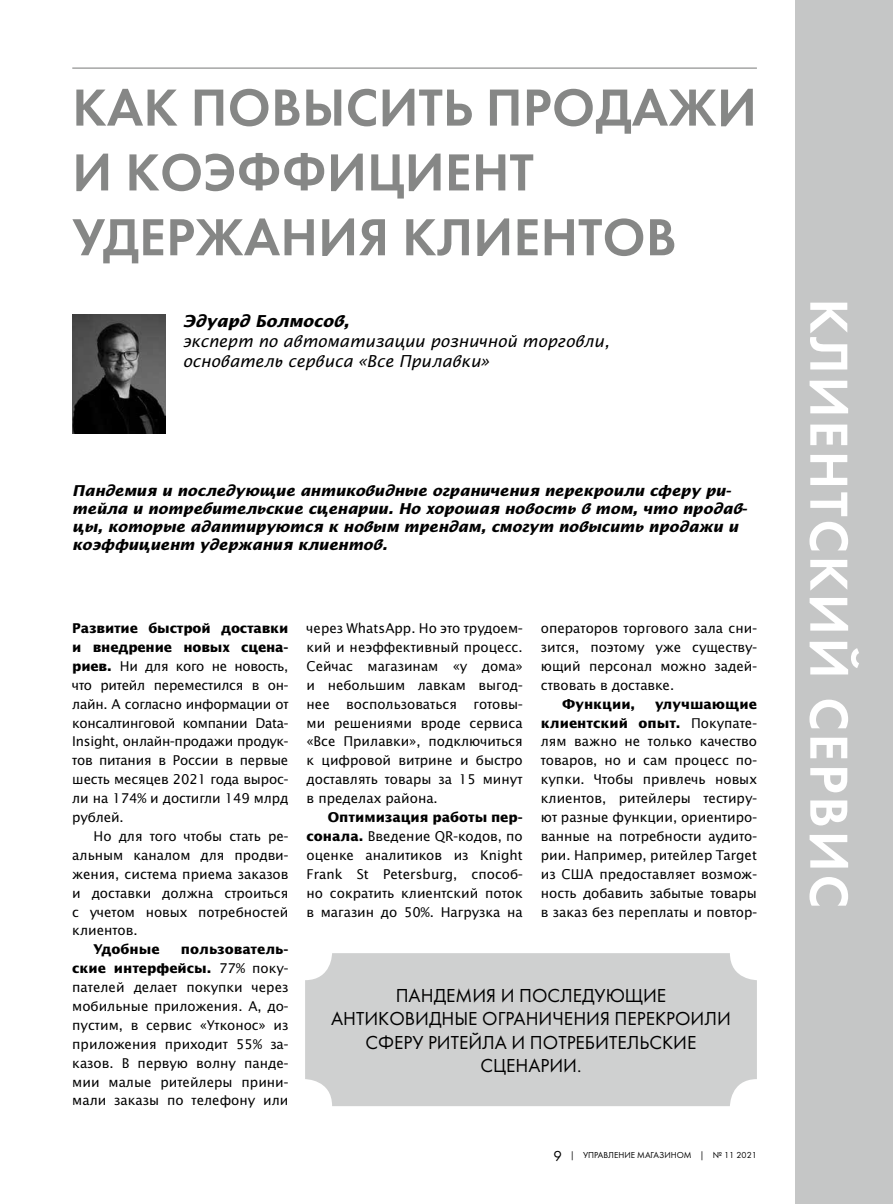
<style>
.page{position:relative;width:893px;height:1204px;background:#fff}
.page>*{position:absolute;margin:0;border:0;box-sizing:border-box;transform-origin:0 0}
.t1{font:55.5px "Futura Demi C";letter-spacing:.05em;color:#fff}
.t2{font:54px/64.8px "Futura Demi C";letter-spacing:.005em;color:#868786}
.t3{font:19.5px/23.4px "Futura Book C";color:#000;text-align:center}
.t4{font:italic 16.5px/19.8px "Office Type Sans";color:#000}
.t5{font:italic 700 16.5px "Office Type Sans";color:#000}
.t6{font:italic 700 15px/18px "Office Type Sans";color:#000}
.t7{font:13.5px/18.9px "Office Type Sans";color:#000;text-align:justify}
.t8{font:700 13.5px "Office Type Sans";color:#000}
.t9{font:9px "Futura Book C";color:#000}
.s1{font-weight:700}
.s2{font-size:15px}
</style>
<div class="page">
<div style="left:795px;top:0;width:98px;height:1203px;background:#c5c6c6"></div>
<hr style="left:72px;top:68px;width:685px;height:1px;background:#868786">
<img style="left:72px;top:315px;width:94px;height:119px">
<div style="left:305px;top:953px;width:452px;height:153px;background:#cfd0d0;border-radius:27px"></div>
<h2 class="t2" style="left:72px;top:75px;width:686px">КАК ПОВЫСИТЬ ПРОДАЖИ<br>И КОЭФФИЦИЕНТ<br>УДЕРЖАНИЯ КЛИЕНТОВ</h2>
<p class="t5" style="left:183px;top:312px;width:168px">Эдуард Болмосов,</p>
<p class="t4" style="left:183px;top:331px;width:428px">эксперт по автоматизации розничной торговли, основатель сервиса «Все Прилавки»</p>
<p class="t6" style="left:72px;top:481px;width:677px">Пандемия и последующие антиковидные ограничения перекроили сферу ри&shy;тейла и потребительские сценарии. Но хорошая новость в том, что продав&shy;цы, которые адаптируются к новым трендам, смогут повысить продажи и коэффициент удержания клиентов.</p>
<p class="t7" style="left:72px;top:618px;width:218px"><span class="s1">Развитие быстрой доставки и внедрение новых сцена&shy;риев.</span> Ни для кого не новость, что ритейл переместился в он&shy;лайн. А согласно информации от консалтинговой компании Data-Insight, онлайн-продажи продук&shy;тов питания в России в первые шесть месяцев 2021 года вырос&shy;ли на 174% и достигли 149 млрд рублей.</p>
<p class="t7" style="left:72px;top:826px;width:218px;text-indent:21px">Но для того чтобы стать ре&shy;альным каналом для продви&shy;жения, система приема заказов и доставки должна строиться с учетом новых потребностей клиентов.</p>
<p class="t8" style="left:94px;top:941px;width:68px">Удобные</p>
<p class="t7" style="left:72px;top:939px;width:218px;text-indent:109px"><span class="s1">пользователь&shy;ские интерфейсы.</span> 77% поку&shy;пателей делает покупки через мобильные приложения. А, до&shy;пустим, в сервис «Утконос» из приложения приходит 55% за&shy;казов. В первую волну панде&shy;мии малые ритейлеры прини&shy;мали заказы по телефону или</p>
<p class="t7" style="left:307px;top:618px;width:218px">через WhatsАpp. Но это трудоем&shy;кий и неэффективный процесс.<br>Сейчас магазинам «у дома» и небольшим лавкам выгод&shy;нее воспользоваться готовы&shy;ми решениями вроде сервиса «Все Прилавки», подключиться к цифровой витрине и быстро доставлять товары за 15 минут в пределах района.</p>
<p class="t7" style="left:307px;top:807px;width:218px;text-indent:21px"><span class="s1">Оптимизация работы пер&shy;сонала.</span> Введение QR-кодов, по оценке аналитиков из Knight Frank St Petersburg, способ&shy;но сократить клиентский поток в магазин до 50%. Нагрузка на</p>
<p class="t7" style="left:541px;top:618px;width:218px">операторов торгового зала сни&shy;зится, поэтому уже существу&shy;ющий персонал можно задей&shy;ствовать в доставке.</p>
<p class="t8" style="left:562px;top:695px;width:75px">Функции,</p>
<p class="t7" style="left:541px;top:694px;width:218px;text-indent:114px"><span class="s1">улучшающие клиентский опыт.</span> Покупате&shy;лям важно не только качество товаров, но и сам процесс по&shy;купки. Чтобы привлечь новых клиентов, ритейлеры тестиру&shy;ют разные функции, ориентиро&shy;ванные на потребности аудито&shy;рии. Например, ритейлер Target из США предоставляет возмож&shy;ность добавить забытые товары в заказ без переплаты и повтор-</p>
<h3 class="t3" style="left:331px;top:983px;width:401px">ПАНДЕМИЯ И ПОСЛЕДУЮЩИЕ<br>АНТИКОВИДНЫЕ ОГРАНИЧЕНИЯ ПЕРЕКРОИЛИ<br>СФЕРУ РИТЕЙЛА И ПОТРЕБИТЕЛЬСКИЕ<br>СЦЕНАРИИ.</h3>
<p class="t9" style="left:553px;top:1149px;width:205px"><span class="s2">9</span> | УПРАВЛЕНИЕ МАГАЗИНОМ | № 11 2021</p>
<h1 class="t1" style="left:861px;top:298px;width:611px;rotate:90deg">КЛИЕНТСКИЙ СЕРВИС</h1>
</div>
